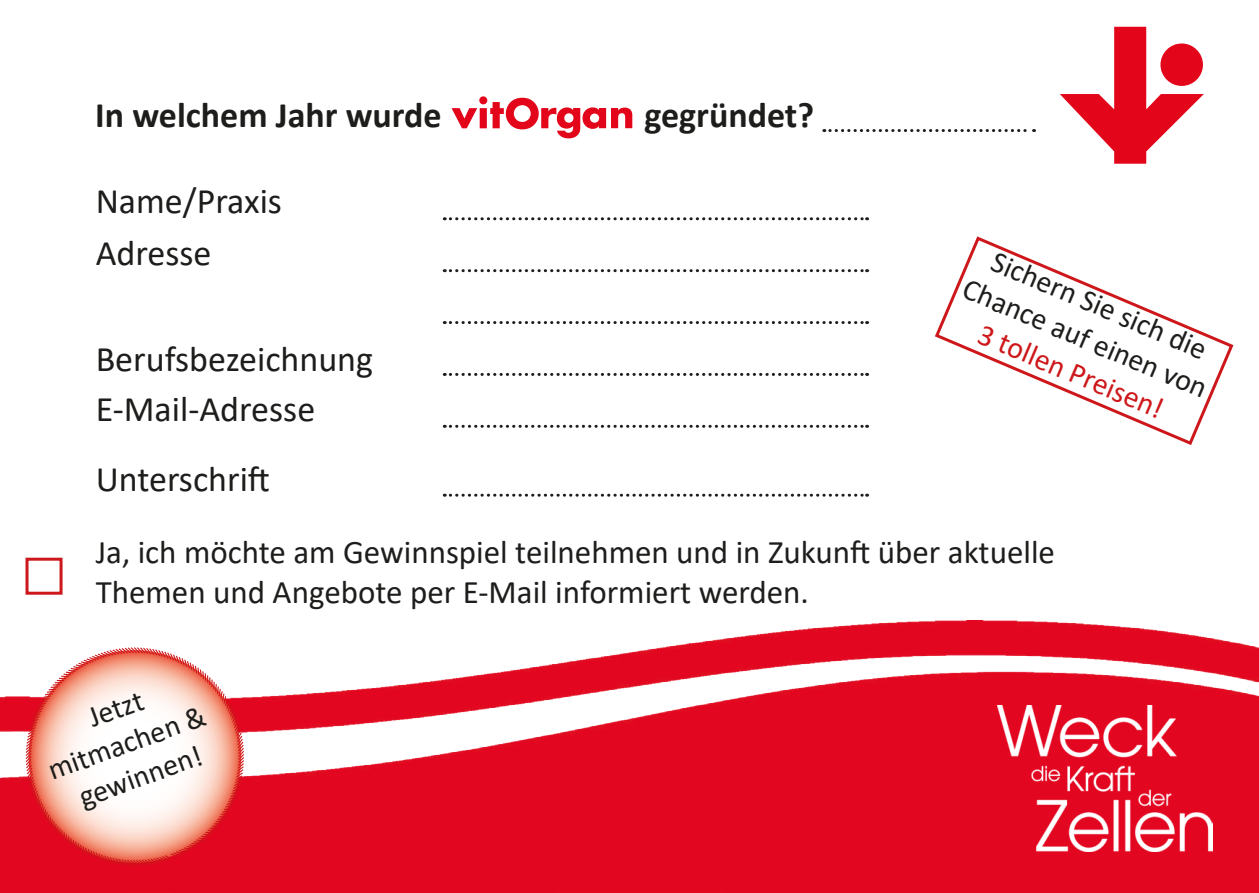
<style>
.page{position:relative;width:1259px;height:893px;background:#fff}
.page>*{position:absolute;margin:0;border:0;box-sizing:border-box;transform-origin:0 0}
.t1{font:36px "Calibri";color:#1d1d1b}
.t2{font:700 36px "Calibri";color:#1d1d1b}
.t3{font:33px/39.6px "Calibri";color:#1d1d1b}
.t4{font:30px/36px "Calibri";color:#1d1d1b;text-align:center}
.s1{color:#cd171a}
</style>
<div class="page">
<svg style="left:935px;top:236px;width:299px;height:209px"></svg>
<svg style="left:451px;top:96px;width:181px;height:42px"></svg>
<img style="left:0;top:620px;width:1259px;height:273px">
<svg style="left:824px;top:129px;width:210px;height:3px"></svg>
<svg style="left:1060px;top:27px;width:143px;height:137px"></svg>
<div style="left:1160px;top:43px;width:43px;height:43px;background:#e3061b;border-radius:50%"></div>
<div style="left:26px;top:558px;width:37px;height:37px;border:3px solid #cd171a"></div>
<svg style="left:444px;top:217px;width:423px;height:3px"></svg>
<svg style="left:444px;top:269px;width:423px;height:3px"></svg>
<svg style="left:444px;top:373px;width:423px;height:3px"></svg>
<svg style="left:444px;top:425px;width:423px;height:3px"></svg>
<svg style="left:444px;top:321px;width:423px;height:3px"></svg>
<svg style="left:15px;top:650px;width:240px;height:226px"></svg>
<svg style="left:24px;top:646px;width:221px;height:221px"></svg>
<img style="left:997px;top:705px;width:215px;height:146px">
<svg style="left:444px;top:494px;width:423px;height:3px"></svg>
<p class="t2" style="left:95px;top:89px;width:348px">In welchem Jahr wurde</p>
<p class="t1" style="left:96px;top:176px;width:188px">Name/Praxis</p>
<p class="t1" style="left:96px;top:228px;width:117px">Adresse</p>
<p class="t1" style="left:96px;top:334px;width:279px">Berufsbezeichnung</p>
<p class="t1" style="left:96px;top:384px;width:221px">E-Mail-Adresse</p>
<p class="t1" style="left:96px;top:454px;width:176px">Unterschrift</p>
<p class="t2" style="left:644px;top:89px;width:171px">gegründet?</p>
<p class="t4" style="left:986px;top:237px;width:264px;rotate:23deg">Sichern Sie sich die<br>Chance auf einen von<br><span class="s1">3 tollen Preisen!</span></p>
<p class="t3" style="left:96px;top:531px;width:960px">Ja, ich möchte am Gewinnspiel teilnehmen und in Zukunft über aktuelle<br>Themen und Angebote per E-Mail informiert werden.</p>
<p class="t4" style="left:83px;top:700px;width:58px;rotate:-20deg">Jetzt</p>
<p class="t4" style="left:43px;top:753px;width:167px;rotate:-20deg">mitmachen &amp; gewinnen!</p>
</div>
